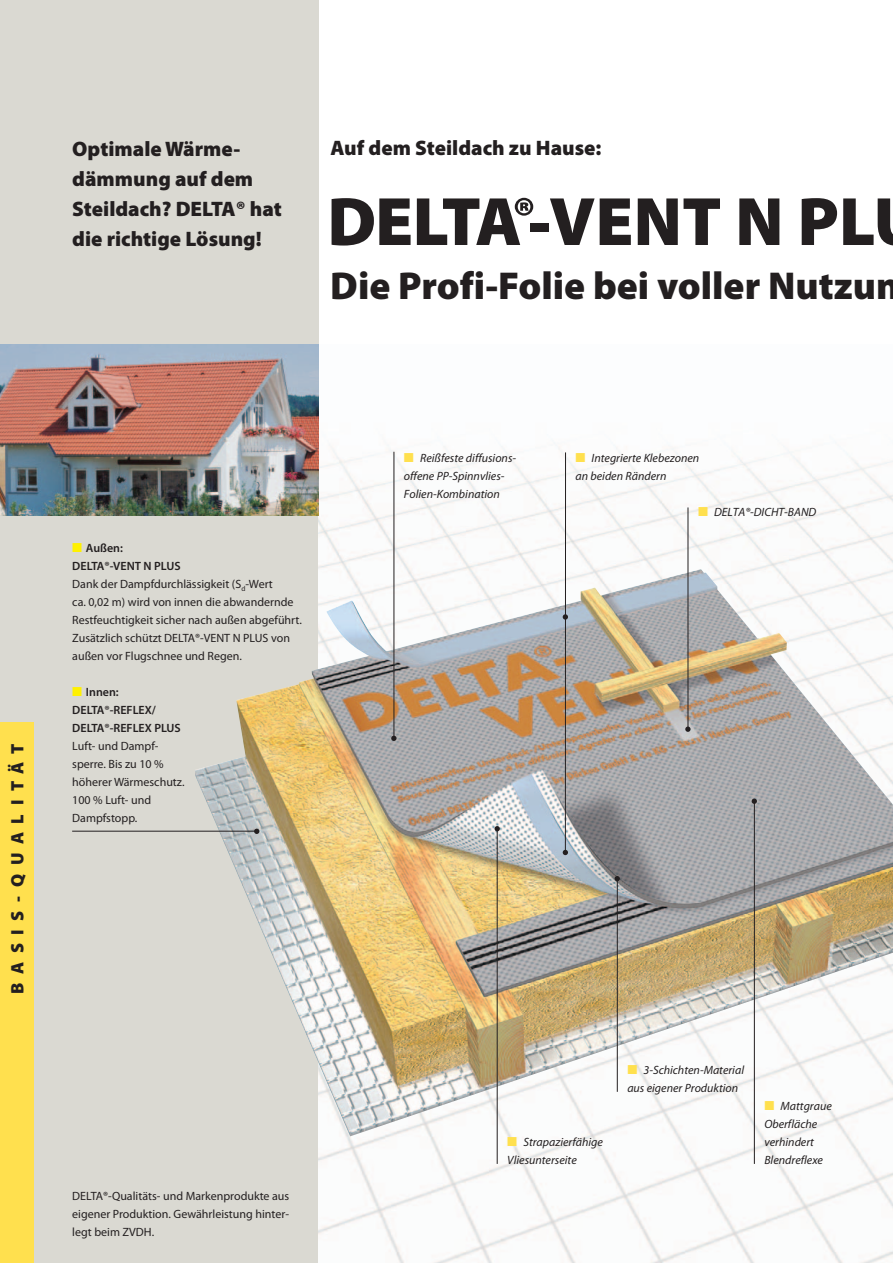
<style>
.page{position:relative;width:893px;height:1263px;background:#fff}
.page>*{position:absolute;margin:0;border:0;box-sizing:border-box;transform-origin:0 0}
.t1{font:900 69px "Delta Myriad Pro";letter-spacing:-.035em;color:#231f20}
.t2{font:900 39px "Myriad Pro Doerken";color:#231f20}
.t3{font:900 21px/30px "Myriad Pro Doerken";color:#231f20}
.t4{font:900 18px "Myriad Pro Doerken";letter-spacing:.48em;color:#231f20}
.t5{font:12px/18px "Myriad Pro Doerken";color:#231f20}
.t6{font:italic 12px/18px "Myriad Pro Doerken";color:#231f20}
.t7{font:600 12px/18px "Myriad Pro Doerken";color:#231f20}
.s1{font-family:"Myriad Pro Doerken"}
.s2{font-weight:600;color:#fff101}
.s3{font-weight:600}
.s4{color:#fff101}
.s5{font-weight:600;font-style:normal;color:#ffe04e}
</style>
<div class="page">
<div style="left:0;top:0;width:319px;height:1263px;background:#dad9d2"></div>
<img style="left:319px;top:442px;width:574px;height:821px">
<img style="left:195px;top:569px;width:698px;height:567px">
<hr style="left:394px;top:452px;width:1px;height:286px;background:#231f20">
<svg style="left:391px;top:736px;width:5px;height:5px"></svg>
<hr style="left:565px;top:452px;width:1px;height:401px;background:#231f20">
<svg style="left:563px;top:614px;width:5px;height:6px"></svg>
<svg style="left:563px;top:850px;width:5px;height:5px"></svg>
<hr style="left:688px;top:507px;width:1px;height:223px;background:#231f20">
<svg style="left:685px;top:726px;width:6px;height:6px"></svg>
<hr style="left:617px;top:877px;width:1px;height:215px;background:#231f20">
<svg style="left:615px;top:876px;width:5px;height:5px"></svg>
<hr style="left:497px;top:830px;width:1px;height:334px;background:#231f20">
<svg style="left:495px;top:826px;width:5px;height:5px"></svg>
<svg style="left:254px;top:829px;width:5px;height:5px"></svg>
<hr style="left:72px;top:831px;width:184px;height:1px;background:#231f20">
<hr style="left:754px;top:801px;width:1px;height:363px;background:#231f20">
<svg style="left:752px;top:798px;width:5px;height:6px"></svg>
<img style="left:0;top:344px;width:319px;height:172px">
<div style="left:0;top:723px;width:34px;height:540px;background:#ffe04e"></div>
<h3 class="t3" style="left:72px;top:135px;width:211px">Optimale Wärme&shy;dämmung auf dem<br>Steildach? DELTA® hat die richtige Lösung!</h3>
<h3 class="t3" style="left:330px;top:134px;width:273px">Auf dem Steildach zu Hause:</h3>
<h1 class="t1" style="left:327px;top:196px;width:549px">DELTA®-V<span class="s1">ENT N PL</span></h1>
<h2 class="t2" style="left:330px;top:271px;width:571px">Die Profi-Folie bei voller Nutzun</h2>
<h3 class="t4" style="left:10px;top:994px;width:252px;rotate:-90deg">BASIS-QUALITÄT</h3>
<p class="t5" style="left:72px;top:539px;width:231px"><span class="s2">■</span> <span class="s3">Außen:<br>DELTA®-VENT N PLUS<br></span>Dank der Dampfdurchlässigkeit (S<sub>d</sub>-Wert<br>ca. 0,02 m) wird von innen die abwandernde Restfeuchtigkeit sicher nach außen abgeführt.<br>Zusätzlich schützt DELTA®-VENT N PLUS von außen vor Flugschnee und Regen.</p>
<p class="t7" style="left:72px;top:684px;width:110px"><span class="s4">■</span> Innen:<br>DELTA®-REFLEX/<br>DELTA®-REFLEX PLUS</p>
<p class="t5" style="left:72px;top:737px;width:114px">Luft- und Dampf&shy;sperre. Bis zu 10 % höherer Wärmeschutz.<br>100 % Luft- und<br>Dampfstopp.</p>
<p class="t5" style="left:72px;top:1187px;width:218px;text-align:justify">DELTA®-Qualitäts- und Markenprodukte aus eigener Produktion. Gewährleistung hinter&shy;legt beim ZVDH.</p>
<p class="t6" style="left:404px;top:450px;width:114px"><span class="s5">■</span> Reißfeste diffusions&shy;offene PP-Spinnvlies-<br>Folien-Kombination</p>
<p class="t6" style="left:575px;top:450px;width:125px"><span class="s5">■</span> Integrierte Klebezonen an beiden Rändern</p>
<p class="t6" style="left:698px;top:504px;width:120px"><span class="s5">■</span> DELTA®-DICHT-BAND</p>
<p class="t6" style="left:507px;top:1134px;width:97px"><span class="s5">■</span> Strapazierfähige<br>Vliesunterseite</p>
<p class="t6" style="left:627px;top:1062px;width:118px"><span class="s5">■</span> 3-Schichten-Material aus eigener Produktion</p>
<p class="t6" style="left:764px;top:1098px;width:69px"><span class="s5">■</span> Mattgraue<br>Oberfläche verhindert<br>Blendreflexe</p>
</div>
